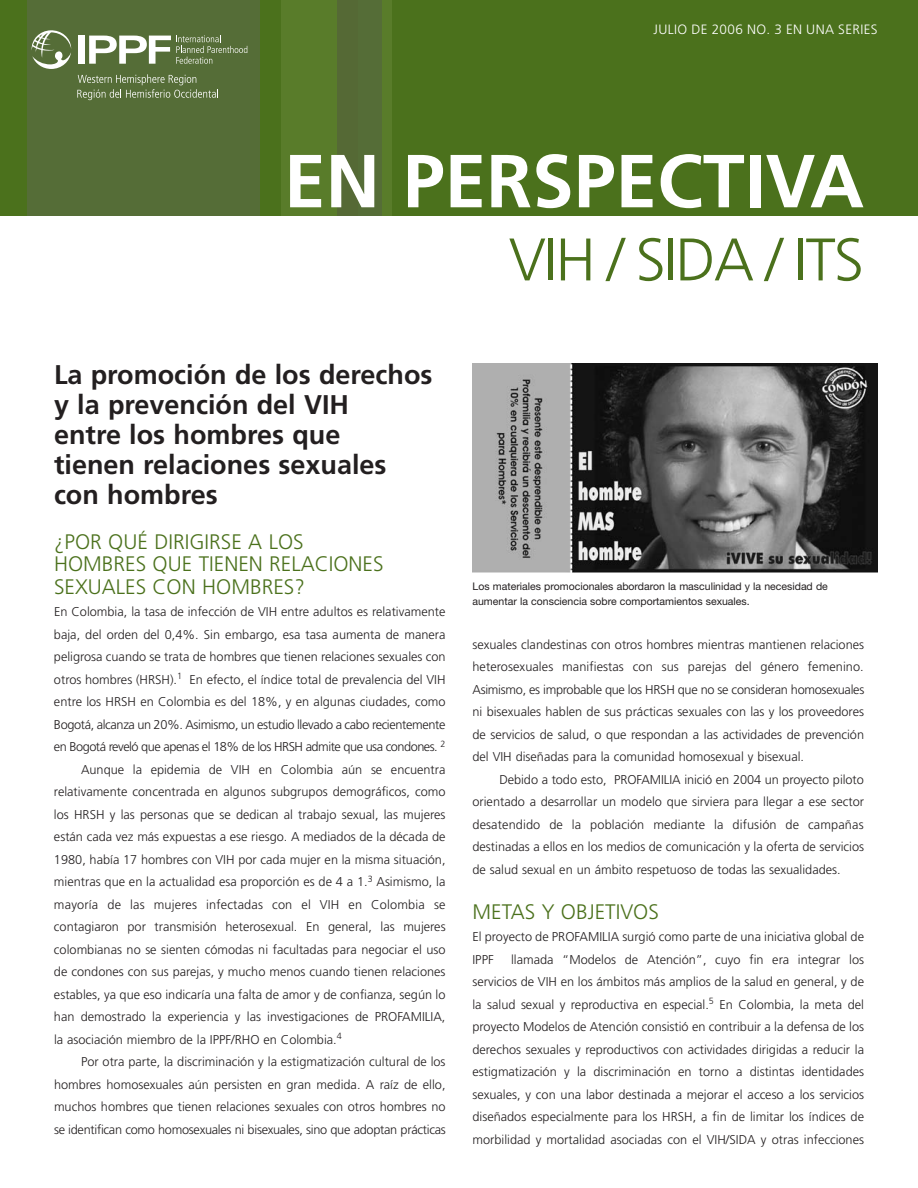
<style>
.page{position:relative;width:918px;height:1188px;background:#fff}
.page>*{position:absolute;margin:0;border:0;box-sizing:border-box;transform-origin:0 0}
.t1{font:700 75px "Frutiger";color:#fff}
.t2{font:300 60px "Frutiger";letter-spacing:-.03em;color:#4b711c}
.t3{font:700 27px/30px "Frutiger";color:#231f20}
.t4{font:300 21px/22.5px "Frutiger";color:#4b711c}
.t5{font:300 13.5px "Frutiger";letter-spacing:.03em;color:#fff}
.t6{font:300 12.75px/22.5px "Frutiger";color:#231f20;text-align:justify}
.t7{font:300 12.75px "Frutiger";letter-spacing:-.02em;color:#231f20}
.t8{font:300 12.75px "Frutiger";letter-spacing:-.03em;color:#231f20}
.t9{font:300 12.75px "Frutiger";letter-spacing:-.04em;color:#231f20}
.t10{font:10.5px/14.7px "Helvetica Neue";color:#231f20}
</style>
<div class="page">
<div style="left:0;top:0;width:918px;height:216px;background:#4b711c"></div>
<div style="left:27px;top:0;width:232px;height:216px;background:#556d37"></div>
<div style="left:281px;top:0;width:57px;height:216px;background:#597c2a"></div>
<div style="left:338px;top:0;width:20px;height:216px;background:#556935"></div>
<div style="left:358px;top:0;width:24px;height:216px;background:#556d37"></div>
<div style="left:382px;top:0;width:10px;height:216px;background:#597c2a"></div>
<img style="left:472px;top:363px;width:406px;height:209px">
<div style="left:78px;top:36px;width:7px;height:28px;background:#fff"></div>
<svg style="left:32px;top:30px;width:39px;height:39px"></svg>
<svg style="left:89px;top:35px;width:158px;height:29px"></svg>
<svg style="left:77px;top:74px;width:141px;height:26px"></svg>
<p class="t5" style="left:654px;top:24px;width:226px">JULIO DE 2006 NO. 3 EN UNA SERIES</p>
<h1 class="t1" style="left:284px;top:151px;width:582px">EN PERSPECTIVA</h1>
<h2 class="t2" style="left:509px;top:235px;width:356px">VIH / SIDA / ITS</h2>
<h3 class="t3" style="left:54px;top:361px;width:380px">La promoción de los derechos y la prevención del VIH<br>entre los hombres que<br>tienen relaciones sexuales con hombres</h3>
<h3 class="t4" style="left:54px;top:532px;width:331px">¿POR QUÉ DIRIGIRSE A LOS<br>HOMBRES QUE TIENEN RELACIONES<br>SEXUALES CON HOMBRES?</h3>
<p class="t6" style="left:54px;top:601px;width:393px">En Colombia, la tasa de infección de VIH entre adultos es relativamente</p>
<p class="t6" style="left:54px;top:624px;width:393px">baja, del orden del 0,4%. Sin embargo, esa tasa aumenta de manera</p>
<p class="t6" style="left:54px;top:646px;width:393px">peligrosa cuando se trata de hombres que tienen relaciones sexuales con</p>
<p class="t6" style="left:54px;top:669px;width:393px">otros hombres (HRSH).<sup>1</sup> En efecto, el índice total de prevalencia del VIH</p>
<p class="t6" style="left:54px;top:691px;width:393px">entre los HRSH en Colombia es del 18%, y en algunas ciudades, como</p>
<p class="t8" style="left:54px;top:719px;width:393px">Bogotá, alcanza un 20%. Asimismo, un estudio llevado a cabo recientemente</p>
<p class="t9" style="left:54px;top:742px;width:393px">en Bogotá reveló que apenas el 18% de los HRSH admite que usa condones. <sup>2</sup></p>
<p class="t6" style="left:81px;top:759px;width:366px">Aunque la epidemia de VIH en Colombia aún se encuentra</p>
<p class="t6" style="left:54px;top:781px;width:393px">relativamente concentrada en algunos subgrupos demográficos, como</p>
<p class="t6" style="left:54px;top:804px;width:393px">los HRSH y las personas que se dedican al trabajo sexual, las mujeres</p>
<p class="t6" style="left:54px;top:826px;width:393px">están cada vez más expuestas a ese riesgo. A mediados de la década de</p>
<p class="t6" style="left:54px;top:849px;width:393px">1980, había 17 hombres con VIH por cada mujer en la misma situación,</p>
<p class="t6" style="left:54px;top:871px;width:393px">mientras que en la actualidad esa proporción es de 4 a 1.<sup>3</sup> Asimismo, la</p>
<p class="t6" style="left:54px;top:894px;width:393px">mayoría de las mujeres infectadas con el VIH en Colombia se</p>
<p class="t6" style="left:54px;top:916px;width:393px">contagiaron por transmisión heterosexual. En general, las mujeres</p>
<p class="t6" style="left:54px;top:939px;width:393px">colombianas no se sienten cómodas ni facultadas para negociar el uso</p>
<p class="t6" style="left:54px;top:961px;width:393px">de condones con sus parejas, y mucho menos cuando tienen relaciones</p>
<p class="t6" style="left:54px;top:984px;width:393px">estables, ya que eso indicaría una falta de amor y de confianza, según lo</p>
<p class="t6" style="left:54px;top:1006px;width:393px">han demostrado la experiencia y las investigaciones de PROFAMILIA,</p>
<p class="t6" style="left:54px;top:1029px;width:289px">la asociación miembro de la IPPF/RHO en Colombia.<sup>4</sup></p>
<p class="t6" style="left:81px;top:1051px;width:366px">Por otra parte, la discriminación y la estigmatización cultural de los</p>
<p class="t6" style="left:54px;top:1074px;width:393px">hombres homosexuales aún persisten en gran medida. A raíz de ello,</p>
<p class="t6" style="left:54px;top:1096px;width:393px">muchos hombres que tienen relaciones sexuales con otros hombres no</p>
<p class="t7" style="left:54px;top:1124px;width:393px">se identifican como homosexuales ni bisexuales, sino que adoptan prácticas</p>
<p class="t10" style="left:472px;top:579px;width:357px">Los materiales promocionales abordaron la masculinidad y la necesidad de aumentar la consciencia sobre comportamientos sexuales.</p>
<p class="t6" style="left:473px;top:634px;width:393px">sexuales clandestinas con otros hombres mientras mantienen relaciones heterosexuales manifiestas con sus parejas del género femenino.<br>Asimismo, es improbable que los HRSH que no se consideran homosexuales ni bisexuales hablen de sus prácticas sexuales con las y los proveedores de servicios de salud, o que respondan a las actividades de prevención del VIH diseñadas para la comunidad homosexual y bisexual.</p>
<p class="t6" style="left:473px;top:769px;width:393px;text-indent:27px">Debido a todo esto, PROFAMILIA inició en 2004 un proyecto piloto orientado a desarrollar un modelo que sirviera para llegar a ese sector desatendido de la población mediante la difusión de campañas destinadas a ellos en los medios de comunicación y la oferta de servicios de salud sexual en un ámbito respetuoso de todas las sexualidades.</p>
<h3 class="t4" style="left:472px;top:902px;width:188px">METAS Y OBJETIVOS</h3>
<p class="t6" style="left:472px;top:927px;width:393px">El proyecto de PROFAMILIA surgió como parte de una iniciativa global de<br>IPPF</p>
<p class="t6" style="left:472px;top:949px;width:393px;text-indent:39px">llamada “Modelos de Atención”, cuyo fin era integrar los servicios de VIH en los ámbitos más amplios de la salud en general, y de la salud sexual y reproductiva en especial.<sup>5</sup> En Colombia, la meta del proyecto Modelos de Atención consistió en contribuir a la defensa de los derechos sexuales y reproductivos con actividades dirigidas a reducir la estigmatización y la discriminación en torno a distintas identidades sexuales, y con una labor destinada a mejorar el acceso a los servicios diseñados especialmente para los HRSH, a fin de limitar los índices de morbilidad y mortalidad asociadas con el VIH/SIDA y otras infecciones</p>
</div>
